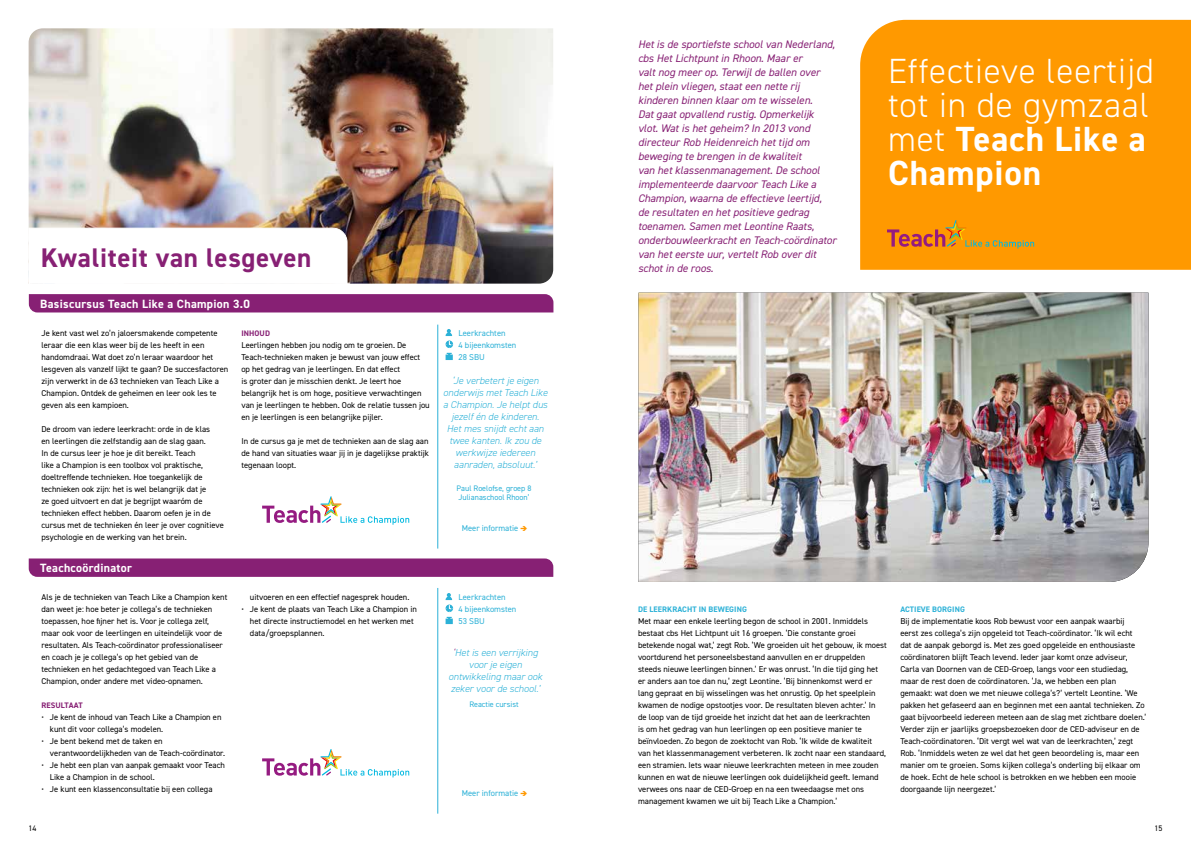
<style>
.page{position:relative;width:1191px;height:842px;background:#fff}
.page>*{position:absolute;margin:0;border:0;box-sizing:border-box;transform-origin:0 0}
.t1{font:300 35px/34px "DIN2014";letter-spacing:.025em;color:#fff}
.t2{font:700 27px "DIN2014";letter-spacing:.025em;color:#872074}
.t3{font:700 12px "DIN2014";letter-spacing:.025em;color:#fff}
.t4{font:italic 11px/14px "DIN2014";color:#872074}
.t5{font:italic 300 10px/12px "DIN2014";color:#2cb1d7;text-align:center}
.t6{font:8.5px/12px "DIN2014";color:#000}
.t7{font:8.5px/12px "DIN2014";color:#2cb1d7}
.t8{font:8px/9.6px "DIN2014";color:#2cb1d7}
.t9{font:700 8px "DIN2014";letter-spacing:.01em;color:#2cb1d7}
.t10{font:700 8px "DIN2014";letter-spacing:.01em;color:#872074}
.t11{font:8px "DIN2014";color:#000}
.s1{color:#f90}
.s2{color:#872074}
.s3{font-weight:700}
</style>
<div class="page">
<div style="left:29px;top:294px;width:524px;height:18px;background:#872074"></div>
<svg style="left:29px;top:558px;width:524px;height:19px;background:#8b2778"></svg>
<hr style="left:437px;top:325px;width:1px;height:224px;background:#2cb1d7">
<hr style="left:437px;top:588px;width:1px;height:226px;background:#2cb1d7">
<img style="left:29px;top:28px;width:524px;height:256px">
<svg style="left:445px;top:329px;width:8px;height:31px"></svg>
<svg style="left:445px;top:593px;width:8px;height:31px"></svg>
<svg style="left:28px;top:227px;width:320px;height:57px"></svg>
<img style="left:638px;top:293px;width:510px;height:289px">
<div style="left:860px;top:20px;width:331px;height:250px;background:#f90"></div>
<svg style="left:262px;top:496px;width:147px;height:29px"></svg>
<svg style="left:262px;top:749px;width:147px;height:28px"></svg>
<svg style="left:887px;top:220px;width:147px;height:29px;background:#e88d17"></svg>
<h2 class="t2" style="left:41px;top:248px;width:272px">Kwaliteit van lesgeven</h2>
<h3 class="t3" style="left:40px;top:300px;width:211px">Basiscursus Teach Like a Champion 3.0</h3>
<p class="t6" style="left:41px;top:327px;width:188px">Je kent vast wel zo’n jaloersmakende competente leraar die een klas weer bij de les heeft in een handomdraai. Wat doet zo’n leraar waardoor het lesgeven als vanzelf lijkt te gaan? De succesfactoren zijn verwerkt in de 63 technieken van Teach Like a Champion. Ontdek de geheimen en leer ook les te geven als een kampioen.</p>
<p class="t6" style="left:41px;top:423px;width:184px">De droom van iedere leerkracht: orde in de klas<br>en leerlingen die zelfstandig aan de slag gaan.<br>In de cursus leer je hoe je dit bereikt. Teach<br>like a Champion is een toolbox vol praktische, doeltreffende technieken. Hoe toegankelijk de technieken ook zijn: het is wel belangrijk dat je<br>ze goed uitvoert en dat je begrijpt waaróm de technieken effect hebben. Daarom oefen je in de cursus met de technieken én leer je over cognitieve psychologie en de werking van het brein.</p>
<h3 class="t3" style="left:40px;top:564px;width:93px">Teachcoördinator</h3>
<p class="t6" style="left:41px;top:591px;width:187px">Als je de technieken van Teach Like a Champion kent dan weet je: hoe beter je collega’s de technieken toepassen, hoe fijner het is. Voor je collega zelf, maar ook voor de leerlingen en uiteindelijk voor de resultaten. Als Teach-coördinator professionaliseer en coach je je collega’s op het gebied van de technieken en het gedachtegoed van Teach Like a Champion, onder andere met video-opnamen.</p>
<p class="t10" style="left:42px;top:702px;width:43px">RESULTAAT</p>
<p class="t6" style="left:50px;top:711px;width:173px;text-indent:-8px">• Je kent de inhoud van Teach Like a Champion en kunt dit voor collega’s modelen.</p>
<p class="t6" style="left:50px;top:735px;width:177px;text-indent:-8px">• Je bent bekend met de taken en verantwoordelijkheden van de Teach-coördinator.</p>
<p class="t6" style="left:50px;top:759px;width:176px;text-indent:-8px">• Je hebt een plan van aanpak gemaakt voor Teach<br>Like a Champion in de school.</p>
<p class="t6" style="left:41px;top:783px;width:172px">• Je kunt een klassenconsultatie bij een collega</p>
<p class="t10" style="left:241px;top:330px;width:30px">INHOUD</p>
<p class="t6" style="left:241px;top:339px;width:190px">Leerlingen hebben jou nodig om te groeien. De Teach-technieken maken je bewust van jouw effect op het gedrag van je leerlingen. En dat effect<br>is groter dan je misschien denkt. Je leert hoe belangrijk het is om hoge, positieve verwachtingen van je leerlingen te hebben. Ook de relatie tussen jou en je leerlingen is een belangrijke pijler.</p>
<p class="t6" style="left:241px;top:435px;width:189px;text-align:justify">In de cursus ga je met de technieken aan de slag aan de hand van situaties waar jij in je dagelijkse praktijk tegenaan loopt.</p>
<p class="t6" style="left:250px;top:591px;width:161px">uitvoeren en een effectief nagesprek houden.</p>
<p class="t6" style="left:250px;top:603px;width:168px;text-indent:-8px">• Je kent de plaats van Teach Like a Champion in het directe instructiemodel en het werken met data/groepsplannen.</p>
<p class="t7" style="left:458px;top:327px;width:59px">Leerkrachten<br>4 bijeenkomsten<br>28 SBU</p>
<p class="t5" style="left:443px;top:375px;width:106px">‘Je verbetert je eigen onderwijs met Teach Like a Champion. Je helpt dus jezelf én de kinderen.<br>Het mes snijdt echt aan twee kanten. Ik zou de werkwijze iedereen aanraden, absoluut.’</p>
<p class="t8" style="left:456px;top:483px;width:76px">Paul Roelofse, groep 8<br>Julianaschool Rhoon’</p>
<p class="t7" style="left:462px;top:522px;width:67px">Meer informatie <span class="s1">➔</span></p>
<p class="t7" style="left:458px;top:591px;width:59px">Leerkrachten<br>4 bijeenkomsten<br>53 SBU</p>
<p class="t5" style="left:448px;top:646px;width:95px"><span class="s2">‘</span>Het is een verrijking voor je eigen ontwikkeling maar ook zeker voor de school.’</p>
<p class="t8" style="left:469px;top:700px;width:51px">Reactie cursist</p>
<p class="t7" style="left:462px;top:787px;width:67px">Meer informatie <span class="s1">➔</span></p>
<p class="t4" style="left:638px;top:37px;width:200px">Het is de sportiefste school van Nederland, cbs Het Lichtpunt in Rhoon. Maar er<br>valt nog meer op. Terwijl de ballen over het plein vliegen, staat een nette rij kinderen binnen klaar om te wisselen.<br>Dat gaat opvallend rustig. Opmerkelijk vlot. Wat is het geheim? In 2013 vond directeur Rob Heidenreich het tijd om beweging te brengen in de kwaliteit<br>van het klassenmanagement. De school implementeerde daarvoor Teach Like a Champion, waarna de effectieve leertijd,<br>de resultaten en het positieve gedrag toenamen. Samen met Leontine Raats, onderbouwleerkracht en Teach-coördinator van het eerste uur, vertelt Rob over dit schot in de roos.</p>
<h1 class="t1" style="left:888px;top:55px;width:267px">Effectieve leertijd tot in de gymzaal met <span class="s3">Teach Like a<br>Champion</span></h1>
<p class="t9" style="left:638px;top:606px;width:110px">DE LEERKRACHT IN BEWEGING</p>
<p class="t6" style="left:638px;top:615px;width:250px">Met maar een enkele leerling begon de school in 2001. Inmiddels bestaat cbs Het Lichtpunt uit 16 groepen. ‘Die constante groei betekende nogal wat,’ zegt Rob. ‘We groeiden uit het gebouw, ik moest voortdurend het personeelsbestand aanvullen en er druppelden steeds nieuwe leerlingen binnen.’ Er was onrust. ‘In die tijd ging het er anders aan toe dan nu,’ zegt Leontine. ‘Bij binnenkomst werd er lang gepraat en bij wisselingen was het onrustig. Op het speelplein kwamen de nodige opstootjes voor. De resultaten bleven achter.’ In<br>de loop van de tijd groeide het inzicht dat het aan de leerkrachten<br>is om het gedrag van hun leerlingen op een positieve manier te beïnvloeden. Zo begon de zoektocht van Rob. ‘Ik wilde de kwaliteit van het klassenmanagement verbeteren. Ik zocht naar een standaard, een stramien. Iets waar nieuwe leerkrachten meteen in mee zouden kunnen en wat de nieuwe leerlingen ook duidelijkheid geeft. Iemand verwees ons naar de CED-Groep en na een tweedaagse met ons management kwamen we uit bij Teach Like a Champion.’</p>
<p class="t9" style="left:900px;top:606px;width:66px">ACTIEVE BORGING</p>
<p class="t6" style="left:900px;top:615px;width:248px">Bij de implementatie koos Rob bewust voor een aanpak waarbij<br>eerst zes collega’s zijn opgeleid tot Teach-coördinator. ‘Ik wil echt<br>dat de aanpak geborgd is. Met zes goed opgeleide en enthousiaste coördinatoren blijft Teach levend. Ieder jaar komt onze adviseur, Carla van Doornen van de CED-Groep, langs voor een studiedag, maar de rest doen de coördinatoren. ‘Ja, we hebben een plan gemaakt: wat doen we met nieuwe collega’s?’ vertelt Leontine. ‘We pakken het gefaseerd aan en beginnen met een aantal technieken. Zo gaat bijvoorbeeld iedereen meteen aan de slag met zichtbare doelen.’ Verder zijn er jaarlijks groepsbezoeken door de CED-adviseur en de Teach-coördinatoren. ‘Dit vergt wel wat van de leerkrachten,’ zegt Rob. ‘Inmiddels weten ze wel dat het geen beoordeling is, maar een manier om te groeien. Soms kijken collega’s onderling bij elkaar om de hoek. Echt de hele school is betrokken en we hebben een mooie doorgaande lijn neergezet.’</p>
<p class="t11" style="left:28px;top:823px;width:9px">14</p>
<p class="t11" style="left:1154px;top:823px;width:9px">15</p>
</div>
